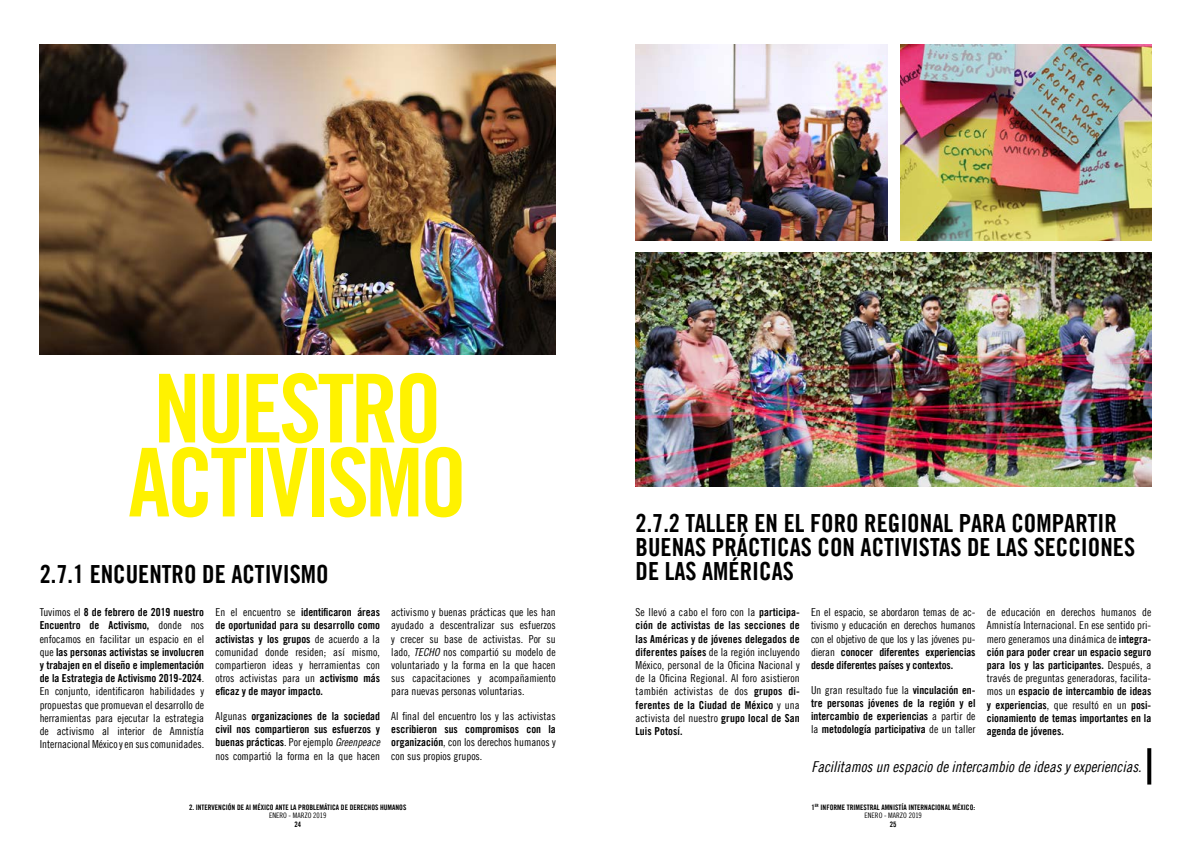
<style>
.page{position:relative;width:1191px;height:842px;background:#fff}
.page>*{position:absolute;margin:0;border:0;box-sizing:border-box;transform-origin:0 0}
.t1{font:95px/74px "Amnesty Trade Gothic Bd Cn 20";letter-spacing:-.04em;color:#fff200}
.t2{font:25px/24px "Amnesty Trade Gothic Bd Cn 20";color:#000}
.t3{font:15px "Amnesty Trade Gothic Cn 18 Obl";color:#000}
.t4{font:11px/13.2px "Amnesty Trade Gothic Cn 18";color:#000;text-align:justify}
.t5{font:11px/13.2px "Amnesty Trade Gothic Bd Cn 20";color:#000;text-align:justify}
.t6{font:7.5px "Amnesty Trade Gothic Bd Cn 20";color:#000}
.t7{font:7.5px "Amnesty Trade Gothic Cn 18";color:#000}
.s1{font-family:"Amnesty Trade Gothic Cn 18"}
.s2{font-family:"Amnesty Trade Gothic Bd Cn 20"}
.s3{font-family:"Amnesty Trade Gothic Cn 18 Obl"}
</style>
<div class="page">
<img style="left:40px;top:45px;width:516px;height:309px">
<img style="left:635px;top:45px;width:252px;height:196px">
<img style="left:635px;top:252px;width:516px;height:234px">
<img style="left:900px;top:45px;width:251px;height:196px">
<svg style="left:1147px;top:748px;width:4px;height:36px"></svg>
<h1 class="t1" style="left:128px;top:371px;width:340px">NUESTRO<br>ACTIVISMO</h1>
<h2 class="t2" style="left:40px;top:562px;width:290px">2.7.1 ENCUENTRO DE ACTIVISMO</h2>
<p class="t5" style="left:215px;top:606px;width:166px"><span class="s1">En el encuentro se</span> identificaron áreas de oportunidad para su desarrollo como activistas y los grupos <span class="s1">de acuerdo a la</span></p>
<p class="t4" style="left:215px;top:645px;width:166px">comunidad donde residen; así mismo, compartieron ideas y herramientas con otros activistas para un <span class="s2">activismo más</span></p>
<p class="t5" style="left:215px;top:685px;width:109px">eficaz y de mayor impacto.</p>
<p class="t5" style="left:215px;top:709px;width:166px"><span class="s1">Algunas</span> organizaciones de la sociedad civil nos compartieron sus esfuerzos y buenas prácticas<span class="s1">. Por ejemplo</span> <span class="s3">Greenpeace</span></p>
<p class="t4" style="left:215px;top:749px;width:166px">nos compartió la forma en la que hacen</p>
<p class="t5" style="left:40px;top:606px;width:166px"><span class="s1">Tuvimos el</span> 8 de febrero de 2019 nuestro<br>Encuentro de Activismo, <span class="s1">donde nos</span></p>
<p class="t4" style="left:40px;top:632px;width:166px">enfocamos en facilitar un espacio en el</p>
<p class="t5" style="left:40px;top:645px;width:166px"><span class="s1">que</span> las personas activistas se involucren y trabajen en el diseño e implementación de la Estrategia de Activismo 2019-2024<span class="s1">.</span></p>
<p class="t4" style="left:40px;top:685px;width:166px">En conjunto, identificaron habilidades y propuestas que promuevan el desarrollo de herramientas para ejecutar la estrategia de activismo al interior de Amnistía Internacional México y en sus comunidades.</p>
<p class="t4" style="left:391px;top:606px;width:166px">activismo y buenas prácticas que les han ayudado a descentralizar sus esfuerzos y crecer su base de activistas. Por su lado, <span class="s3">TECHO</span> nos compartió su modelo de voluntariado y la forma en la que hacen sus capacitaciones y acompañamiento para nuevas personas voluntarias.</p>
<p class="t4" style="left:391px;top:709px;width:166px">Al final del encuentro los y las activistas</p>
<p class="t5" style="left:391px;top:723px;width:166px">escribieron sus compromisos con la</p>
<p class="t4" style="left:391px;top:736px;width:166px"><span class="s2">organización</span>, con los derechos humanos y con sus propios grupos.</p>
<p class="t6" style="left:189px;top:802px;width:219px">2. INTERVENCIÓN DE AI MÉXICO ANTE LA PROBLEMÁTICA DE DERECHOS HUMANOS</p>
<p class="t7" style="left:269px;top:811px;width:59px">ENERO - MARZO 2019</p>
<h2 class="t2" style="left:635px;top:511px;width:501px">2.7.2 TALLER EN EL FORO REGIONAL PARA COMPARTIR<br>BUENAS PRÁCTICAS CON ACTIVISTAS DE LAS SECCIONES<br>DE LAS AMÉRICAS</h2>
<p class="t4" style="left:811px;top:606px;width:166px">En el espacio, se abordaron temas de ac&shy;tivismo y educación en derechos humanos con el objetivo de que los y las jóvenes pu-</p>
<p class="t5" style="left:811px;top:645px;width:166px"><span class="s1">dieran</span> conocer diferentes experiencias desde diferentes países y contextos.</p>
<p class="t4" style="left:811px;top:683px;width:166px">Un gran resultado fue la <span class="s2">vinculación en-</span></p>
<p class="t5" style="left:811px;top:696px;width:166px">tre personas jóvenes de la región y el intercambio de experiencias <span class="s1">a partir de la</span> metodología participativa <span class="s1">de un taller</span></p>
<p class="t4" style="left:635px;top:606px;width:166px">Se llevó a cabo el foro con la <span class="s2">participa-</span></p>
<p class="t5" style="left:635px;top:619px;width:166px">ción de activistas de las secciones de las Américas y de jóvenes delegados de</p>
<p class="t4" style="left:635px;top:645px;width:166px"><span class="s2">diferentes países</span> de la región incluyendo México, personal de la Oficina Nacional y de la Oficina Regional. Al foro asistieron también activistas de dos <span class="s2">grupos di-</span></p>
<p class="t5" style="left:635px;top:698px;width:166px">ferentes de la Ciudad de México <span class="s1">y una</span></p>
<p class="t4" style="left:635px;top:711px;width:166px">activista del nuestro <span class="s2">grupo local de San</span></p>
<p class="t5" style="left:635px;top:724px;width:49px">Luis Potosí.</p>
<p class="t4" style="left:986px;top:606px;width:166px">de educación en derechos humanos de Amnistía Internacional. En ese sentido pri&shy;mero generamos una dinámica de <span class="s2">integra-</span></p>
<p class="t5" style="left:986px;top:645px;width:166px">ción para poder crear un espacio seguro para los y las participantes. <span class="s1">Después, a</span></p>
<p class="t4" style="left:986px;top:672px;width:166px">través de preguntas generadoras, facilita-</p>
<p class="t5" style="left:986px;top:685px;width:166px"><span class="s1">mos un</span> espacio de intercambio de ideas y experiencias<span class="s1">, que resultó en un</span> posi&shy;cionamiento de temas importantes en la agenda de jóvenes.</p>
<h3 class="t3" style="left:811px;top:758px;width:331px">Facilitamos un espacio de intercambio de ideas y experiencias.</h3>
<p class="t6" style="left:811px;top:802px;width:165px">1<sup>ER</sup> INFORME TRIMESTRAL AMNISTÍA INTERNACIONAL MÉXICO:</p>
<p class="t7" style="left:864px;top:811px;width:59px">ENERO - MARZO 2019</p>
<p class="t6" style="left:294px;top:820px;width:8px">24</p>
<p class="t6" style="left:890px;top:820px;width:8px">25</p>
</div>
